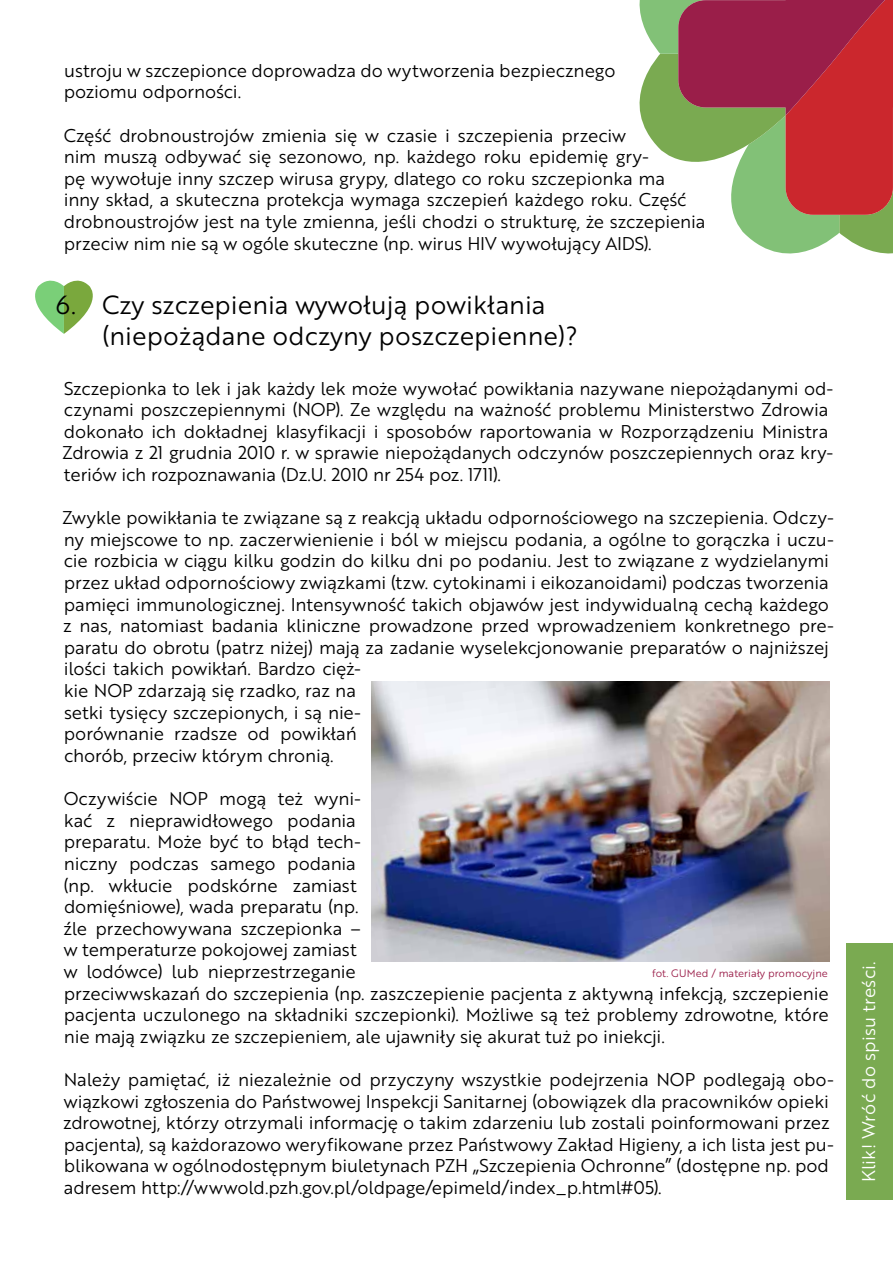
<style>
.page{position:relative;width:893px;height:1263px;background:#fff}
.page>*{position:absolute;margin:0;border:0;box-sizing:border-box;transform-origin:0 0}
.t1{font:25.5px/30.6px "Brother 1816 Book";color:#000}
.t2{font:18px/21.6px "Brother 1816 Book";letter-spacing:-.01em;color:#000}
.t3{font:18px "Brother 1816 Book";letter-spacing:.01em;color:#fff}
.t4{font:10.5px "Brother 1816 Book";color:#9a1e49}
</style>
<div class="page">
<svg style="left:639px;top:0;width:254px;height:254px"></svg>
<div style="left:846px;top:943px;width:47px;height:256px;background:#7aaa51"></div>
<svg style="left:35px;top:280px;width:58px;height:54px"></svg>
<img style="left:371px;top:681px;width:458px;height:281px">
<p class="t2" style="left:64px;top:59px;width:553px">ustroju w szczepionce doprowadza do wytworzenia bezpiecznego poziomu odporności.</p>
<p class="t2" style="left:64px;top:124px;width:643px">Część drobnoustrojów zmienia się w czasie i szczepienia przeciw<br>nim muszą odbywać się sezonowo, np. każdego roku epidemię gry-<br>pę wywołuje inny szczep wirusa grypy, dlatego co roku szczepionka ma<br>inny skład, a skuteczna protekcja wymaga szczepień każdego roku. Część drobnoustrojów jest na tyle zmienna, jeśli chodzi o strukturę, że szczepienia przeciw nim nie są w ogóle skuteczne (np. wirus HIV wywołujący AIDS).</p>
<h1 class="t1" style="left:102px;top:288px;width:477px;text-indent:-47px">6. Czy szczepienia wywołują powikłania (niepożądane odczyny poszczepienne)?</h1>
<p class="t2" style="left:62px;top:377px;width:773px">Szczepionka to lek i jak każdy lek może wywołać powikłania nazywane niepożądanymi od&shy;czynami poszczepiennymi (NOP). Ze względu na ważność problemu Ministerstwo Zdrowia dokonało ich dokładnej klasyfikacji i sposobów raportowania w Rozporządzeniu Ministra Zdrowia z 21 grudnia 2010 r. w sprawie niepożądanych odczynów poszczepiennych oraz kry&shy;teriów ich rozpoznawania (Dz.U. 2010 nr 254 poz. 1711).</p>
<p class="t2" style="left:62px;top:506px;width:773px">Zwykle powikłania te związane są z reakcją układu odpornościowego na szczepienia. Odczy&shy;ny miejscowe to np. zaczerwienienie i ból w miejscu podania, a ogólne to gorączka i uczu&shy;cie rozbicia w ciągu kilku godzin do kilku dni po podaniu. Jest to związane z wydzielanymi przez układ odpornościowy związkami (tzw. cytokinami i eikozanoidami) podczas tworzenia pamięci immunologicznej. Intensywność takich objawów jest indywidualną cechą każdego z nas, natomiast badania kliniczne prowadzone przed wprowadzeniem konkretnego pre&shy;paratu do obrotu (patrz niżej) mają za zadanie wyselekcjonowanie preparatów o najniższej ilości takich powikłań. Bardzo cięż-<br>kie NOP zdarzają się rzadko, raz na<br>setki tysięcy szczepionych, i są nie-<br>porównanie rzadsze od powikłań<br>chorób, przeciw którym chronią.</p>
<p class="t2" style="left:63px;top:787px;width:767px">Oczywiście NOP mogą też wyni-<br>kać z nieprawidłowego podania<br>preparatu. Może być to błąd tech-<br>niczny podczas samego podania<br>(np. wkłucie podskórne zamiast<br>domięśniowe), wada preparatu (np.<br>źle przechowywana szczepionka –<br>w temperaturze pokojowej zamiast<br>w lodówce) lub nieprzestrzeganie<br>przeciwwskazań do szczepienia (np. zaszczepienie pacjenta z aktywną infekcją, szczepienie pacjenta uczulonego na składniki szczepionki). Możliwe są też problemy zdrowotne, które nie mają związku ze szczepieniem, ale ujawniły się akurat tuż po iniekcji.</p>
<p class="t2" style="left:63px;top:1068px;width:772px">Należy pamiętać, iż niezależnie od przyczyny wszystkie podejrzenia NOP podlegają obo&shy;wiązkowi zgłoszenia do Państwowej Inspekcji Sanitarnej (obowiązek dla pracowników opieki zdrowotnej, którzy otrzymali informację o takim zdarzeniu lub zostali poinformowani przez pacjenta), są każdorazowo weryfikowane przez Państwowy Zakład Higieny, a ich lista jest pu&shy;blikowana w ogólnodostępnym biuletynach PZH „Szczepienia Ochronne” (dostępne np. pod adresem http://wwwold.pzh.gov.pl/oldpage/epimeld/index_p.html#05).</p>
<p class="t4" style="left:652px;top:965px;width:177px">fot. GUMed / materiały promocyjne</p>
<p class="t3" style="left:855px;top:1182px;width:222px;rotate:-90deg">Klik! Wróć do spisu treści.</p>
</div>
